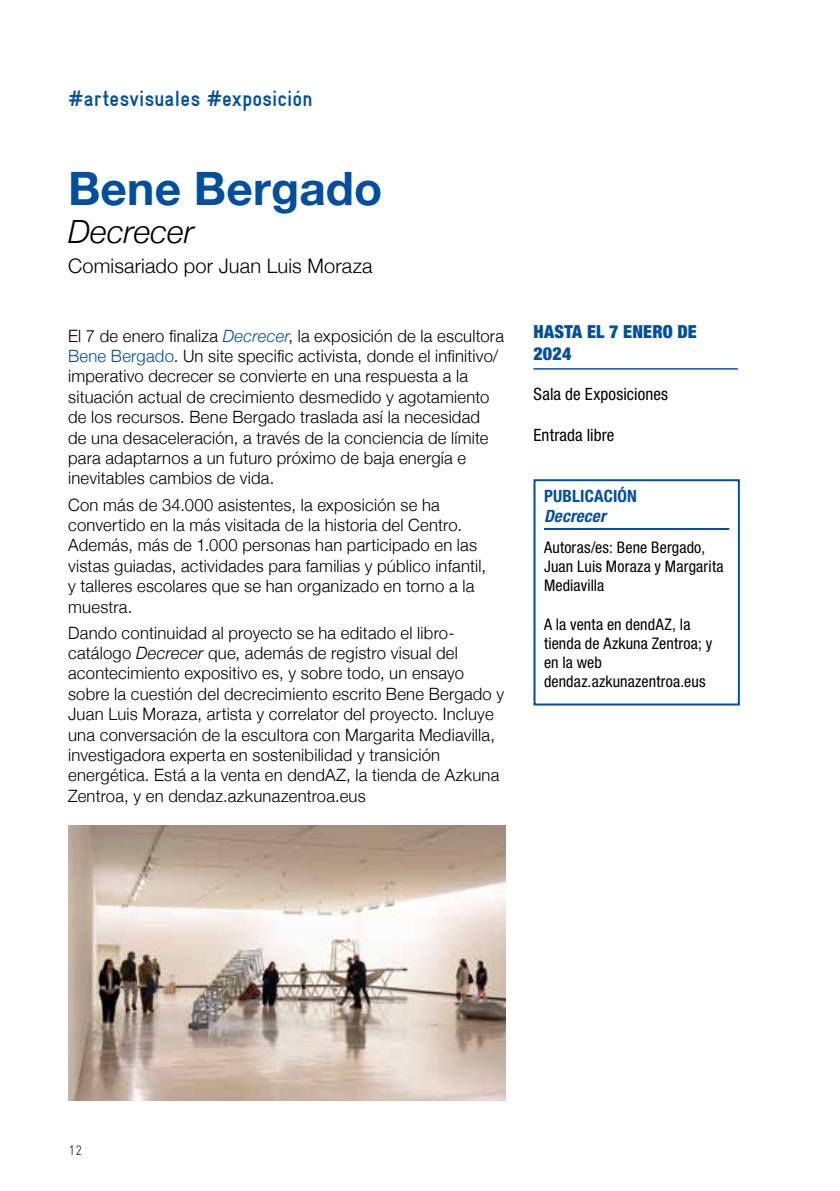
<style>
.page{position:relative;width:840px;height:1191px;background:#fff}
.page>*{position:absolute;margin:0;border:0;box-sizing:border-box;transform-origin:0 0}
.t1{font:700 46px "Helvetica Neue";color:#004f9f}
.t2{font:italic 300 32px "Helvetica Neue";letter-spacing:.005em;color:#000}
.t3{font:700 condensed 22px "Alhondiga Bilbao";letter-spacing:.005em;color:#004f9f}
.t4{font:300 20px "Helvetica Neue";letter-spacing:.01em;color:#000}
.t5{font:900 condensed 18px/21.6px "Helvetica Neue LT Std";letter-spacing:.01em;color:#004f9f}
.t6{font:300 17px/20.4px "Helvetica Neue";letter-spacing:.015em;color:#000}
.t7{font:condensed 17px "Helvetica Neue LT Std";letter-spacing:.005em;color:#000}
.t8{font:700 condensed 17px "Helvetica Neue LT Std";letter-spacing:.01em;color:#004f9f}
.t9{font:italic 700 condensed 17px "Helvetica Neue LT Std";letter-spacing:.01em;color:#004f9f}
.t10{font:condensed 16px/19.2px "Helvetica Neue LT Std";letter-spacing:.01em;color:#000}
.t11{font:13.6px "Alhondiga Bilbao Light Condensed L";color:#000}
.s1{font-style:italic;color:#004f9f}
.s2{color:#004f9f}
.s3{font-style:italic}
</style>
<div class="page">
<img style="left:68px;top:825px;width:437px;height:275px">
<hr style="left:543px;top:528px;width:186px;height:2px;background:#004f9f">
<div style="left:533px;top:479px;width:206px;height:226px;border:2px solid #004f9f"></div>
<hr style="left:533px;top:368px;width:204px;height:1px;background:#004f9f">
<p class="t3" style="left:68px;top:86px;width:246px">#artesvisuales #exposición</p>
<h1 class="t1" style="left:68px;top:152px;width:315px">Bene Bergado</h1>
<h2 class="t2" style="left:68px;top:206px;width:127px">Decrecer</h2>
<p class="t4" style="left:68px;top:250px;width:306px">Comisariado por Juan Luis Moraza</p>
<p class="t6" style="left:68px;top:324px;width:437px">El 7 de enero finaliza <span class="s1">Decrecer</span>, la exposición de la escultora <span class="s2">Bene Bergado</span>. Un site specific activista, donde el infinitivo/ imperativo decrecer se convierte en una respuesta a la situación actual de crecimiento desmedido y agotamiento de los recursos. Bene Bergado traslada así la necesidad<br>de una desaceleración, a través de la conciencia de límite para adaptarnos a un futuro próximo de baja energía e inevitables cambios de vida.</p>
<p class="t6" style="left:68px;top:493px;width:419px">Con más de 34.000 asistentes, la exposición se ha convertido en la más visitada de la historia del Centro.<br>Además, más de 1.000 personas han participado en las vistas guiadas, actividades para familias y público infantil, y talleres escolares que se han organizado en torno a la muestra.</p>
<p class="t6" style="left:68px;top:621px;width:437px">Dando continuidad al proyecto se ha editado el libro&shy;catálogo <span class="s3">Decrecer</span> que, además de registro visual del acontecimiento expositivo es, y sobre todo, un ensayo sobre la cuestión del decrecimiento escrito Bene Bergado y Juan Luis Moraza, artista y correlator del proyecto. Incluye una conversación de la escultora con Margarita Mediavilla, investigadora experta en sostenibilidad y transición energética. Está a la venta en dendAZ, la tienda de Azkuna Zentroa, y en dendaz.azkunazentroa.eus</p>
<p class="t5" style="left:533px;top:320px;width:165px">HASTA EL 7 ENERO DE<br>2024</p>
<p class="t7" style="left:533px;top:384px;width:136px">Sala de Exposiciones</p>
<p class="t7" style="left:533px;top:425px;width:82px">Entrada libre</p>
<p class="t8" style="left:543px;top:485px;width:94px">PUBLICACIÓN</p>
<p class="t9" style="left:543px;top:506px;width:63px">Decrecer</p>
<p class="t10" style="left:543px;top:537px;width:181px">Autoras/es: Bene Bergado,<br>Juan Luis Moraza y Margarita<br>Mediavilla</p>
<p class="t10" style="left:543px;top:614px;width:170px">A la venta en dendAZ, la tienda de Azkuna Zentroa; y en la web dendaz.azkunazentroa.eus</p>
<p class="t11" style="left:68px;top:1142px;width:16px">12</p>
</div>
